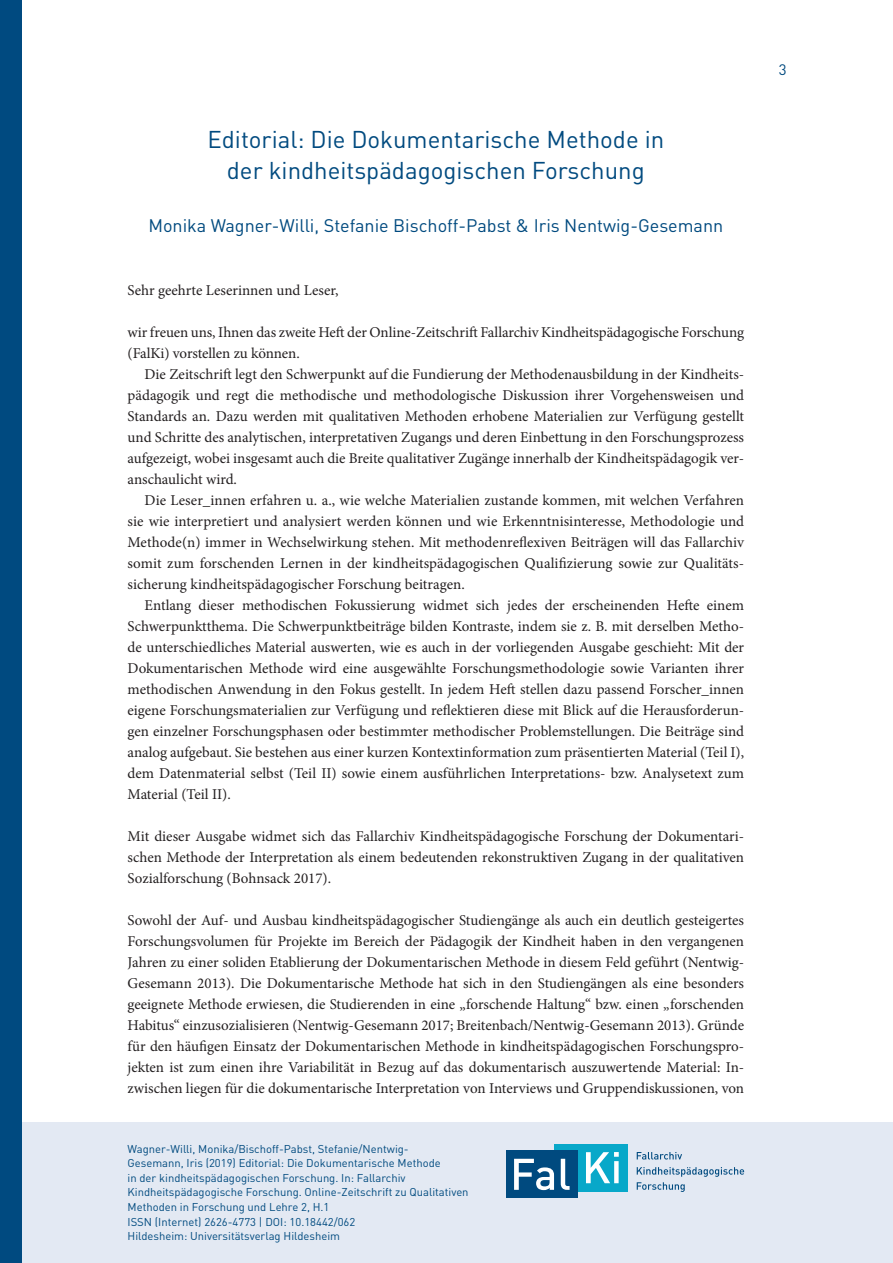
<style>
.page{position:relative;width:893px;height:1263px;background:#fff}
.page>*{position:absolute;margin:0;border:0;box-sizing:border-box;transform-origin:0 0}
.Überschrift_1{font:24px/31.2px "DIN Pro";color:#004a7f;text-align:center}
.Überschrift_1_Heraus{font:18px "DIN Pro";color:#004a7f}
.Standard__nachfolgen{font:15px/21px "Minion Pro";color:#231f20;text-align:justify}
.t1{font:15px "DIN Pro";color:#004a7f}
.t2{font:11.25px/14.7px "DIN Pro";color:#004a7f}
</style>
<div class="page">
<div style="left:0;top:1123px;width:893px;height:140px;background:#e3e9f3"></div>
<div style="left:554px;top:1144px;width:74px;height:47px;background:#08a8c9"></div>
<div style="left:506px;top:1150px;width:72px;height:48px;background:#004a7f"></div>
<svg style="left:586px;top:1152px;width:33px;height:31px"></svg>
<svg style="left:637px;top:1167px;width:107px;height:25px"></svg>
<svg style="left:637px;top:1152px;width:45px;height:7px"></svg>
<svg style="left:514px;top:1159px;width:56px;height:31px"></svg>
<div style="left:0;top:0;width:21px;height:1263px;background:#004a80"></div>
<p class="Überschrift_1" style="left:207px;top:121px;width:458px">Editorial: Die Dokumentarische Methode in der kindheitspädagogischen Forschung</p>
<p class="Überschrift_1_Heraus" style="left:148px;top:211px;width:576px">Monika Wagner-Willi, Stefanie Bischoff-Pabst &amp; Iris Nentwig-Gesemann</p>
<p class="Standard__nachfolgen" style="left:128px;top:280px;width:212px">Sehr geehrte Leserinnen und Leser,</p>
<p class="Standard__nachfolgen" style="left:128px;top:322px;width:618px">wir freuen uns, Ihnen das zweite Heft der Online-Zeitschrift Fallarchiv Kindheitspädagogische Forschung (FalKi) vorstellen zu können.</p>
<p class="Standard__nachfolgen" style="left:128px;top:364px;width:618px;text-indent:17px">Die Zeitschrift legt den Schwerpunkt auf die Fundierung der Methodenausbildung in der Kindheits&shy;pädagogik und regt die methodische und methodologische Diskussion ihrer Vorgehensweisen und Standards an. Dazu werden mit qualitativen Methoden erhobene Materialien zur Verfügung gestellt und Schritte des analytischen, interpretativen Zugangs und deren Einbettung in den Forschungsprozess aufgezeigt, wobei insgesamt auch die Breite qualitativer Zugänge innerhalb der Kindheitspädagogik ver&shy;anschaulicht wird.</p>
<p class="Standard__nachfolgen" style="left:128px;top:490px;width:618px;text-indent:17px">Die Leser_innen erfahren u. a., wie welche Materialien zustande kommen, mit welchen Verfahren sie wie interpretiert und analysiert werden können und wie Erkenntnisinteresse, Methodologie und Methode(n) immer in Wechselwirkung stehen. Mit methodenreflexiven Beiträgen will das Fallarchiv somit zum forschenden Lernen in der kindheitspädagogischen Qualifizierung sowie zur Qualitäts&shy;sicherung kindheitspädagogischer Forschung beitragen.</p>
<p class="Standard__nachfolgen" style="left:128px;top:595px;width:618px;text-indent:17px">Entlang dieser methodischen Fokussierung widmet sich jedes der erscheinenden Hefte einem Schwerpunktthema. Die Schwerpunktbeiträge bilden Kontraste, indem sie z. B. mit derselben Metho&shy;de unterschiedliches Material auswerten, wie es auch in der vorliegenden Ausgabe geschieht: Mit der Dokumentarischen Methode wird eine ausgewählte Forschungsmethodologie sowie Varianten ihrer methodischen Anwendung in den Fokus gestellt. In jedem Heft stellen dazu passend Forscher_innen eigene Forschungsmaterialien zur Verfügung und reflektieren diese mit Blick auf die Herausforderun&shy;gen einzelner Forschungsphasen oder bestimmter methodischer Problemstellungen. Die Beiträge sind analog aufgebaut. Sie bestehen aus einer kurzen Kontextinformation zum präsentierten Material (Teil I), dem Datenmaterial selbst (Teil II) sowie einem ausführlichen Interpretations- bzw. Analysetext zum Material (Teil II).</p>
<p class="Standard__nachfolgen" style="left:128px;top:826px;width:618px">Mit dieser Ausgabe widmet sich das Fallarchiv Kindheitspädagogische Forschung der Dokumentari&shy;schen Methode der Interpretation als einem bedeutenden rekonstruktiven Zugang in der qualitativen Sozialforschung (Bohnsack 2017).</p>
<p class="Standard__nachfolgen" style="left:128px;top:910px;width:618px">Sowohl der Auf- und Ausbau kindheitspädagogischer Studiengänge als auch ein deutlich gesteigertes Forschungsvolumen für Projekte im Bereich der Pädagogik der Kindheit haben in den vergangenen Jahren zu einer soliden Etablierung der Dokumentarischen Methode in diesem Feld geführt (Nentwig-Gesemann 2013). Die Dokumentarische Methode hat sich in den Studiengängen als eine besonders geeignete Methode erwiesen, die Studierenden in eine „forschende Haltung“ bzw. einen „forschenden Habitus“ einzusozialisieren (Nentwig-Gesemann 2017; Breitenbach/Nentwig-Gesemann 2013). Gründe für den häufigen Einsatz der Dokumentarischen Methode in kindheitspädagogischen Forschungspro&shy;jekten ist zum einen ihre Variabilität in Bezug auf das dokumentarisch auszuwertende Material: In&shy;zwischen liegen für die dokumentarische Interpretation von Interviews und Gruppendiskussionen, von</p>
<p class="t2" style="left:128px;top:1140px;width:343px">Wagner-Willi, Monika/Bischoff-Pabst, Stefanie/Nentwig-<br>Gesemann, Iris (2019) Editorial: Die Dokumentarische Methode<br>in der kindheitspädagogischen Forschung. In: Fallarchiv Kindheitspädagogische Forschung. Online-Zeitschrift zu Qualitativen Methoden in Forschung und Lehre 2, H.1<br>ISSN (Internet) 2626-4773 | DOI: 10.18442/062<br>Hildesheim: Universitätsverlag Hildesheim</p>
<p class="t1" style="left:779px;top:58px;width:9px">3</p>
</div>
